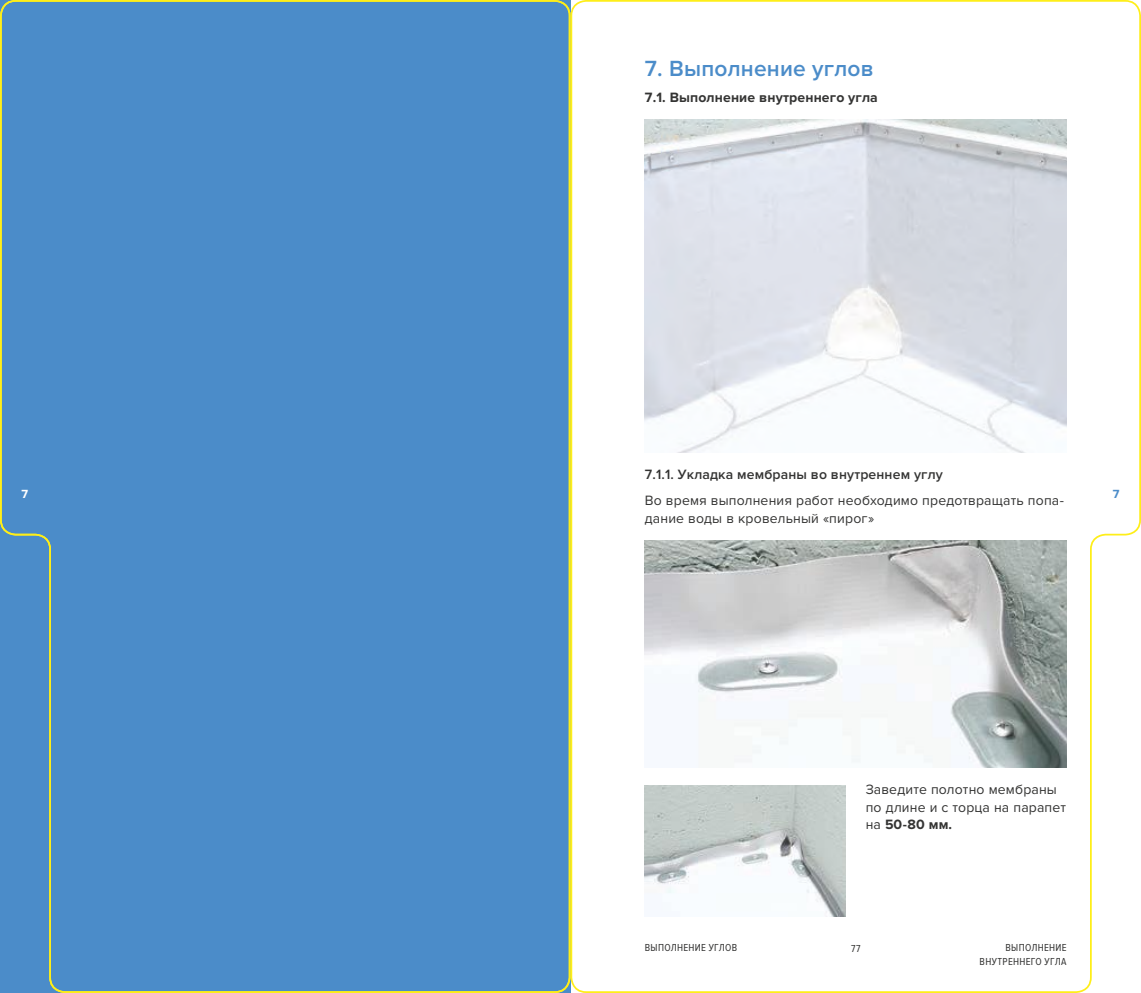
<style>
.page{position:relative;width:1141px;height:993px;background:#fff}
.page>*{position:absolute;margin:0;border:0;box-sizing:border-box;transform-origin:0 0}
.t1{font:600 22.75px "Proxima Nova";letter-spacing:.01em;color:#4b8cc9}
.t2{font:14px/17.5px "Proxima Nova";letter-spacing:.01em;color:#343433}
.t3{font:600 14px "Proxima Nova";letter-spacing:.01em;color:#343433}
.t4{font:700 14px "Proxima Nova";letter-spacing:.01em;color:#343433}
.t5{font:700 12.25px "Proxima Nova A";color:#fff}
.t6{font:700 12.25px "Proxima Nova A";color:#4b8cc9}
.t7{font:10.5px/14px "Proxima Nova Cond";letter-spacing:.03em;color:#343433;text-align:right}
.s1{font-weight:700}
</style>
<div class="page">
<svg style="left:571px;top:0;width:570px;height:992px"></svg>
<div style="left:0;top:0;width:571px;height:992px;background:#4b8cc9"></div>
<h1 class="t1" style="left:645px;top:55px;width:230px">7. Выполнение углов</h1>
<p class="t4" style="left:645px;top:89px;width:235px">7.1. Выполнение внутреннего угла</p>
<p class="t3" style="left:645px;top:466px;width:299px">7.1.1. Укладка мембраны во внутреннем углу</p>
<p class="t2" style="left:645px;top:491px;width:420px">Во время выполнения работ необходимо предотвращать попа&shy;дание воды в кровельный «пирог»</p>
<p class="t5" style="left:21px;top:486px;width:8px">7</p>
<p class="t6" style="left:1113px;top:486px;width:8px">7</p>
<p class="t2" style="left:866px;top:780px;width:202px">Заведите полотно мембраны по длине и с торца на парапет на <span class="s1">50-80 мм.</span></p>
<p class="t7" style="left:645px;top:940px;width:94px">ВЫПОЛНЕНИЕ УГЛОВ</p>
<p class="t7" style="left:851px;top:941px;width:11px">77</p>
<p class="t7" style="left:980px;top:940px;width:88px">ВЫПОЛНЕНИЕ<br>ВНУТРЕННЕГО УГЛА</p>
</div>
